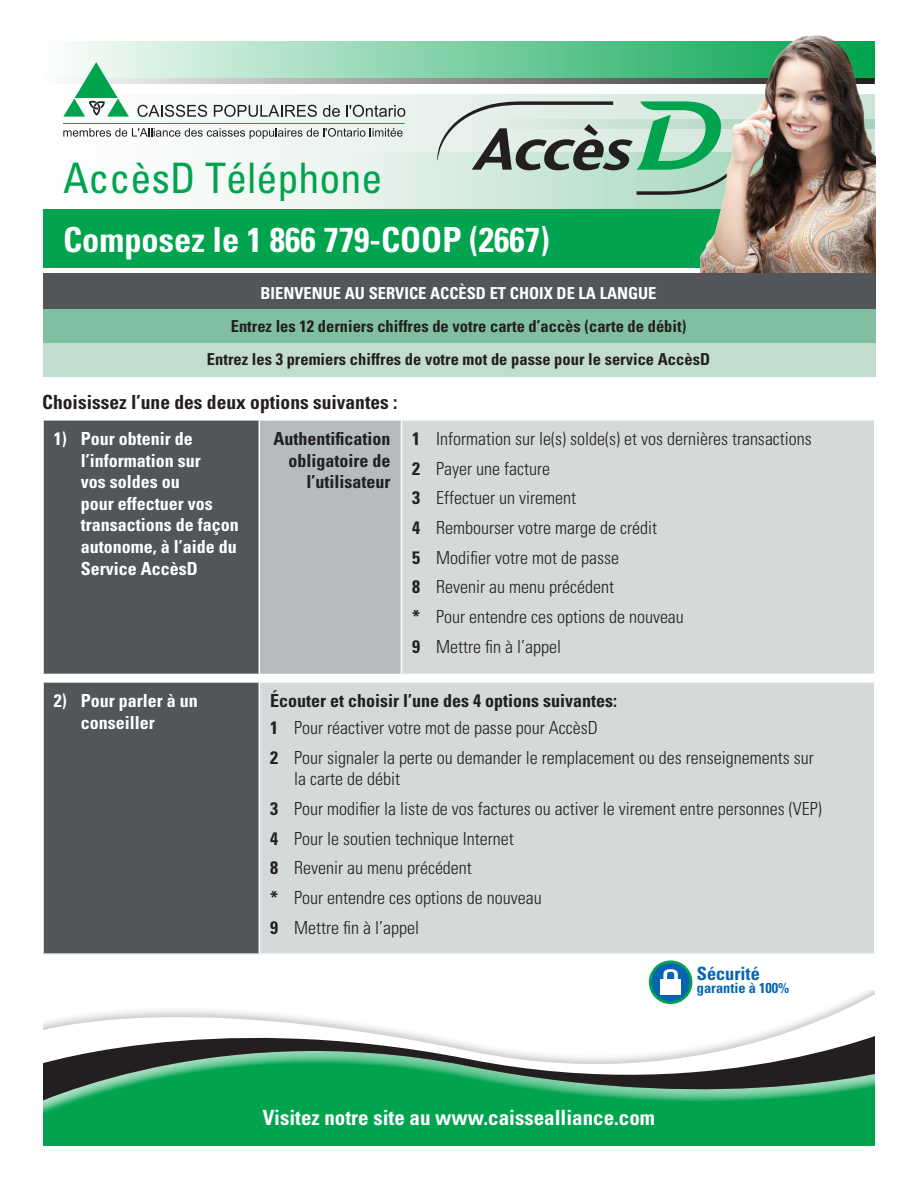
<style>
.page{position:relative;width:918px;height:1188px;background:#fff}
.page>*{position:absolute;margin:0;border:0;box-sizing:border-box;transform-origin:0 0}
.t1{font:condensed 42px "Univers";color:#00a34e}
.t2{font:700 condensed 34.5px "Univers";color:#fff}
.t3{font:700 condensed 21px "Univers";color:#fff}
.t4{font:700 condensed 19.5px "Univers";color:#231f20}
.t5{font:700 condensed 18.3px "Univers";color:#0665b2}
.t6{font:300 condensed 18px/29.7px "Univers";color:#231f20}
.t7{font:700 condensed 18px/21.6px "Univers";color:#fff}
.t8{font:700 condensed 18px/21.6px "Univers";color:#231f20;text-align:right}
.t9{font:700 condensed 16.5px/33px "Univers";color:#231f20;text-align:center}
.t10{font:700 condensed 16.5px "Univers";color:#fff}
.t11{font:700 condensed 14.4px "Univers";color:#0665b2}
.s1{font-weight:700}
.s2{font-weight:300}
</style>
<div class="page">
<div style="left:54px;top:94px;width:821px;height:115px;background:#f3f8f5"></div>
<svg style="left:366px;top:152px;width:335px;height:57px;fill:#dceee4"></svg>
<svg style="left:73px;top:41px;width:628px;height:37px;background:#91d6b2"></svg>
<svg style="left:129px;top:78px;width:572px;height:6px;background:#9b999a"></svg>
<svg style="left:137px;top:105px;width:70px;height:12px"></svg>
<svg style="left:214px;top:105px;width:103px;height:12px"></svg>
<svg style="left:323px;top:105px;width:17px;height:12px"></svg>
<svg style="left:346px;top:105px;width:59px;height:12px"></svg>
<svg style="left:63px;top:128px;width:340px;height:11px"></svg>
<hr style="left:63px;top:123px;width:342px;height:1px;background:#00a34e">
<svg style="left:63px;top:62px;width:66px;height:55px"></svg>
<div style="left:43px;top:209px;width:833px;height:59px;background:#00a34e"></div>
<svg style="left:43px;top:1007px;width:807px;height:29px"></svg>
<div style="left:43px;top:1037px;width:832px;height:109px;background:#fff;opacity:.75"></div>
<div style="left:43px;top:1067px;width:832px;height:79px;background:#231f20;opacity:.75"></div>
<div style="left:43px;top:343px;width:833px;height:33px;background:#c2ddd0"></div>
<div style="left:43px;top:273px;width:833px;height:37px;background:#525658"></div>
<div style="left:43px;top:310px;width:833px;height:33px;background:#80bfa0"></div>
<div style="left:43px;top:420px;width:216px;height:254px;background:#525658"></div>
<div style="left:259px;top:420px;width:142px;height:254px;background:#b5bbbe"></div>
<div style="left:401px;top:420px;width:474px;height:254px;background:#d6d9da"></div>
<hr style="left:42px;top:419px;width:217px;height:2px;background:#fff">
<hr style="left:42px;top:421px;width:2px;height:253px;background:#fff">
<hr style="left:259px;top:419px;width:142px;height:2px;background:#fff">
<hr style="left:259px;top:421px;width:1px;height:253px;background:#fff">
<hr style="left:401px;top:419px;width:475px;height:2px;background:#fff">
<hr style="left:401px;top:421px;width:1px;height:253px;background:#fff">
<hr style="left:874px;top:421px;width:2px;height:253px;background:#fff">
<div style="left:43px;top:682px;width:216px;height:272px;background:#525658"></div>
<div style="left:259px;top:682px;width:616px;height:272px;background:#d6d9da"></div>
<hr style="left:42px;top:681px;width:217px;height:2px;background:#fff">
<hr style="left:42px;top:683px;width:2px;height:270px;background:#fff">
<hr style="left:259px;top:681px;width:617px;height:2px;background:#fff">
<hr style="left:259px;top:683px;width:1px;height:270px;background:#fff">
<hr style="left:874px;top:683px;width:2px;height:270px;background:#fff">
<hr style="left:42px;top:953px;width:217px;height:2px;background:#fff">
<hr style="left:259px;top:953px;width:617px;height:2px;background:#fff">
<svg style="left:650px;top:962px;width:41px;height:41px"></svg>
<div style="left:649px;top:960px;width:43px;height:44px;border:3px solid #00a34e;border-radius:50%"></div>
<div style="left:661px;top:979px;width:20px;height:15px;background:#fff"></div>
<svg style="left:663px;top:969px;width:15px;height:10px"></svg>
<svg style="left:437px;top:101px;width:264px;height:94px;background:#abc7b8"></svg>
<img style="left:701px;top:35px;width:175px;height:238px">
<h1 class="t1" style="left:63px;top:152px;width:321px">AccèsD Téléphone</h1>
<h2 class="t2" style="left:63px;top:218px;width:488px">Composez le 1 866 779-COOP (2667)</h2>
<p class="t10" style="left:261px;top:283px;width:398px">BIENVENUE AU SERVICE ACCÈSD ET CHOIX DE LA LANGUE</p>
<p class="t9" style="left:207px;top:310px;width:505px">Entrez les 12 derniers chiffres de votre carte d’accès (carte de débit)<br>Entrez les 3 premiers chiffres de votre mot de passe pour le service AccèsD</p>
<p class="t4" style="left:42px;top:390px;width:357px">Choisissez l’une des deux options suivantes :</p>
<p class="t7" style="left:81px;top:428px;width:159px;text-indent:-27px">1) Pour obtenir de l’information sur<br>vos soldes ou<br>pour effectuer vos transactions de façon autonome, à l’aide du<br>Service AccèsD</p>
<p class="t8" style="left:274px;top:428px;width:119px">Authentification obligatoire de l’utilisateur</p>
<p class="t6" style="left:412px;top:424px;width:401px"><span class="s1">1</span> Information sur le(s) solde(s) et vos dernières transactions<br><span class="s1">2</span> Payer une facture<br><span class="s1">3</span> Effectuer un virement<br><span class="s1">4</span> Rembourser votre marge de crédit<br><span class="s1">5</span> Modifier votre mot de passe<br><span class="s1">8</span> Revenir au menu précédent<br><span class="s1">*</span> Pour entendre ces options de nouveau<br><span class="s1">9</span> Mettre fin à l’appel</p>
<p class="t7" style="left:81px;top:690px;width:118px;text-indent:-27px">2) Pour parler à un conseiller</p>
<p class="t8" style="left:270px;top:687px;width:348px;line-height:27px;text-align:left">Écouter et choisir l’une des 4 options suivantes:<br>1 <span class="s2">Pour réactiver votre mot de passe pour AccèsD</span></p>
<p class="t6" style="left:294px;top:746px;width:521px;line-height:21.6px;text-indent:-24px"><span class="s1">2</span> Pour signaler la perte ou demander le remplacement ou des renseignements sur la carte de débit</p>
<p class="t6" style="left:270px;top:794px;width:553px"><span class="s1">3</span> Pour modifier la liste de vos factures ou activer le virement entre personnes (VEP)<br><span class="s1">4</span> Pour le soutien technique Internet<br><span class="s1">8</span> Revenir au menu précédent<br><span class="s1">*</span> Pour entendre ces options de nouveau<br><span class="s1">9</span> Mettre fin à l’appel</p>
<p class="t5" style="left:697px;top:962px;width:64px">Sécurité</p>
<p class="t11" style="left:697px;top:979px;width:94px">garantie à 100%</p>
<p class="t3" style="left:263px;top:1104px;width:394px">Visitez notre site au www.caissealliance.com</p>
</div>
